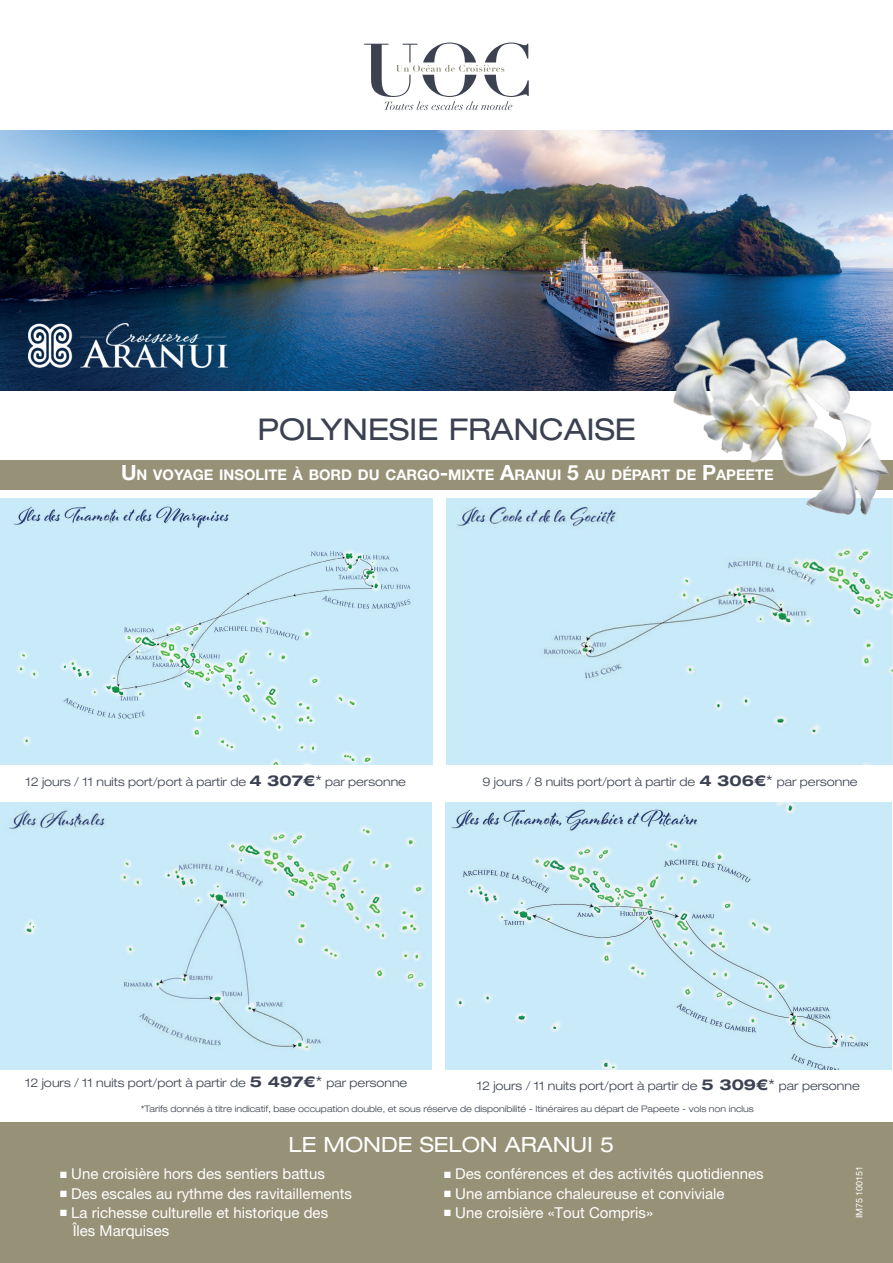
<style>
.page{position:relative;width:893px;height:1263px;background:#fff}
.page>*{position:absolute;margin:0;border:0;box-sizing:border-box;transform-origin:0 0}
.t1{font:expanded 30px "Helvetica Neue";color:#3b4151}
.t2{font:expanded 21px "Helvetica Neue";color:#fff}
.t3{font:15px/18.1px "Helvetica Neue";color:#fff}
.t4{font:700 14.7px "Helvetica Neue";color:#fff}
.t5{font:300 expanded 12px "Helvetica Neue";color:#3b4151}
.t6{font:300 expanded 9px "Helvetica Neue";color:#3b4151}
.t7{font:9px "Helvetica Neue";color:#fff}
.s1{font-size:21px}
.s2{font-weight:700;font-size:15px}
.s3{font-size:15px}
</style>
<div class="page">
<div style="left:0;top:1119px;width:893px;height:144px;background:#969177"></div>
<img style="left:0;top:131px;width:893px;height:259px">
<svg style="left:364px;top:43px;width:165px;height:67px"></svg>
<div style="left:1px;top:460px;width:892px;height:30px;background:#969177"></div>
<img style="left:446px;top:803px;width:445px;height:266px">
<img style="left:1px;top:498px;width:431px;height:267px">
<img style="left:0;top:803px;width:431px;height:266px">
<img style="left:446px;top:498px;width:446px;height:267px">
<div style="left:1px;top:1096px;width:892px;height:25px;background:#fff"></div>
<div style="left:1px;top:1067px;width:430px;height:29px;background:#fff"></div>
<img style="left:648px;top:277px;width:245px;height:257px">
<img style="left:29px;top:323px;width:198px;height:45px">
<h1 class="t1" style="left:257px;top:411px;width:380px">POLYNESIE FRANCAISE</h1>
<p class="t4" style="left:121px;top:465px;width:654px"><span class="s1">U</span>N VOYAGE INSOLITE À BORD DU CARGO<span class="s1">-</span>MIXTE <span class="s1">A</span>RANUI <span class="s1">5</span> AU DÉPART DE <span class="s1">P</span>APEETE</p>
<p class="t5" style="left:25px;top:774px;width:382px">12 jours / 11 nuits port/port à partir de <span class="s2">4 307€</span><span class="s3">*</span> par personne</p>
<p class="t5" style="left:483px;top:774px;width:377px">9 jours / 8 nuits port/port à partir de <span class="s2">4 306€</span><span class="s3">*</span> par personne</p>
<p class="t5" style="left:25px;top:1076px;width:384px">12 jours / 11 nuits port/port à partir de <span class="s2">5 497€</span><span class="s3">*</span> par personne</p>
<p class="t5" style="left:477px;top:1079px;width:385px">12 jours / 11 nuits port/port à partir de <span class="s2">5 309€</span><span class="s3">*</span> par personne</p>
<p class="t6" style="left:141px;top:1104px;width:615px">*Tarifs donnés à titre indicatif, base occupation double, et sous réserve de disponibilité - Itinéraires au départ de Papeete - vols non inclus</p>
<h2 class="t2" style="left:289px;top:1132px;width:327px">LE MONDE SELON ARANUI 5</h2>
<p class="t3" style="left:444px;top:1165px;width:321px">■ Des conférences et des activités quotidiennes</p>
<p class="t3" style="left:444px;top:1184px;width:282px">■ Une ambiance chaleureuse et conviviale</p>
<p class="t3" style="left:444px;top:1203px;width:210px">■ Une croisière «Tout Compris»</p>
<p class="t3" style="left:60px;top:1165px;width:266px">■ Une croisière hors des sentiers battus</p>
<p class="t3" style="left:60px;top:1184px;width:293px">■ Des escales au rythme des ravitaillements</p>
<p class="t3" style="left:73px;top:1203px;width:257px;text-indent:-13px">■ La richesse culturelle et historique des<br>Îles Marquises</p>
<p class="t7" style="left:854px;top:1218px;width:54px;rotate:-90deg">IM75 100151</p>
</div>
